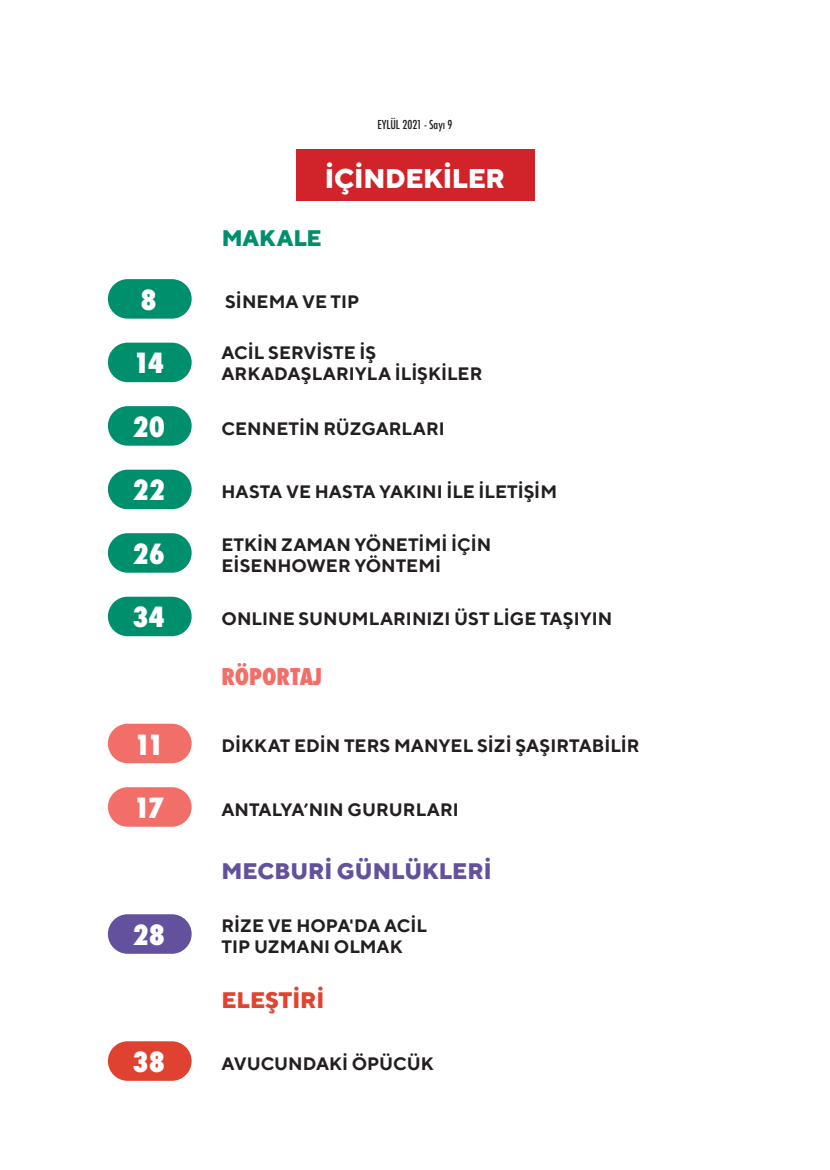
<style>
.page{position:relative;width:830px;height:1170px;background:#fff}
.page>*{position:absolute;margin:0;border:0;box-sizing:border-box;transform-origin:0 0}
.t1{font:800 condensed 27px "Futura";color:#fff}
.t2{font:800 27px "TT Norms";letter-spacing:-.01em;color:#fff}
.t3{font:800 22.5px "TT Norms";color:#64519c}
.t4{font:800 condensed 22.5px "Futura";color:#f26e68}
.t5{font:800 22.5px "TT Norms";color:#e14331}
.t6{font:800 22.5px "TT Norms";color:#008f6d}
.t7{font:700 18px/21px "TT Norms";color:#231f20}
.t8{font:500 condensed 12px "Futura";color:#231f20}
</style>
<div class="page">
<div style="left:296px;top:149px;width:237px;height:51px;background:#d1232a"></div>
<div style="left:108px;top:279px;width:83px;height:39px;background:#008f6d;border-radius:20px"></div>
<div style="left:108px;top:914px;width:83px;height:39px;background:#63519d;border-radius:20px"></div>
<div style="left:108px;top:1041px;width:83px;height:39px;background:#df4230;border-radius:20px"></div>
<div style="left:108px;top:342px;width:83px;height:40px;background:#008f6d;border-radius:20px"></div>
<div style="left:108px;top:406px;width:83px;height:39px;background:#008f6d;border-radius:20px"></div>
<div style="left:108px;top:469px;width:83px;height:40px;background:#008f6d;border-radius:20px"></div>
<div style="left:108px;top:533px;width:83px;height:39px;background:#008f6d;border-radius:20px"></div>
<div style="left:108px;top:596px;width:83px;height:40px;background:#008f6d;border-radius:20px"></div>
<div style="left:108px;top:723px;width:83px;height:40px;background:#f26e68;border-radius:20px"></div>
<div style="left:108px;top:787px;width:83px;height:39px;background:#f26e68;border-radius:20px"></div>
<p class="t8" style="left:377px;top:117px;width:77px">EYLÜL 2021 - Sayı 9</p>
<h1 class="t2" style="left:325px;top:161px;width:181px">İÇİNDEKİLER</h1>
<p class="t6" style="left:221px;top:224px;width:101px">MAKALE</p>
<h1 class="t1" style="left:140px;top:281px;width:18px">8</h1>
<p class="t7" style="left:225px;top:290px;width:136px">SINEMA VE TIP</p>
<p class="t7" style="left:221px;top:341px;width:156px">ACIL SERVISTE İŞ</p>
<h1 class="t1" style="left:133px;top:345px;width:32px">14</h1>
<p class="t7" style="left:221px;top:362px;width:262px">ARKADAŞLARIYLA İ LIŞKILER</p>
<h1 class="t1" style="left:132px;top:408px;width:34px">20</h1>
<p class="t7" style="left:221px;top:417px;width:225px">CENNETIN RÜZGARLARI</p>
<h1 class="t1" style="left:132px;top:472px;width:34px">22</h1>
<p class="t7" style="left:221px;top:481px;width:337px">HASTA VE HASTA YAKINI İ LE İ LETİŞİ M</p>
<p class="t7" style="left:221px;top:534px;width:271px">ETKIN ZAMAN YÖNETIMI IÇIN<br>EISENHOWER YÖNTEMI</p>
<h1 class="t1" style="left:132px;top:535px;width:34px">26</h1>
<h1 class="t1" style="left:132px;top:599px;width:34px">34</h1>
<p class="t7" style="left:221px;top:607px;width:392px">ONLINE SUNUMLARINIZI ÜST LIGE TAŞIYIN</p>
<p class="t4" style="left:221px;top:661px;width:102px">RÖPORTAJ</p>
<h1 class="t1" style="left:134px;top:726px;width:31px">11</h1>
<p class="t7" style="left:221px;top:734px;width:419px">DIKKAT EDIN TERS MANYEL SIZI ŞAŞIRTABILIR</p>
<h1 class="t1" style="left:133px;top:789px;width:32px">17</h1>
<p class="t7" style="left:221px;top:798px;width:239px">ANTALYA’NIN GURURLARI</p>
<h1 class="t1" style="left:132px;top:916px;width:34px">28</h1>
<p class="t3" style="left:221px;top:856px;width:271px">MECBURİ GÜNLÜKLERİ</p>
<p class="t7" style="left:221px;top:914px;width:207px">RIZE VE HOPA'DA ACIL<br>TIP UZMANI OLMAK</p>
<p class="t5" style="left:221px;top:985px;width:104px">ELEŞTİRİ</p>
<h1 class="t1" style="left:132px;top:1043px;width:34px">38</h1>
<p class="t7" style="left:221px;top:1052px;width:213px">AVUCUNDAKİ ÖPÜCÜK</p>
</div>
